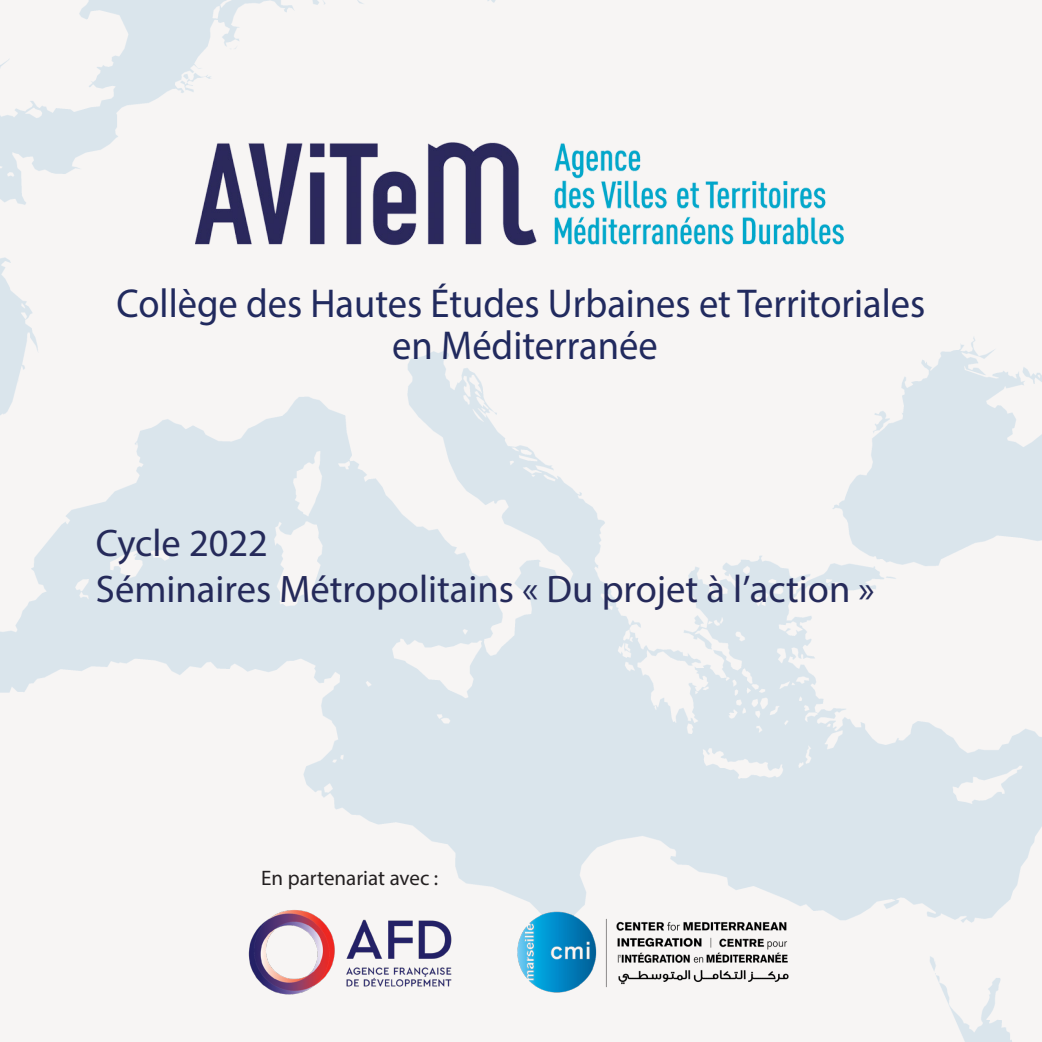
<style>
.page{position:relative;width:1042px;height:1042px;background:#fff}
.page>*{position:absolute;margin:0;border:0;box-sizing:border-box;transform-origin:0 0}
.t1{font:40.43px "Myriad Pro";color:#212a5e;scale:.95 1}
.t2{font:38.5px/46.2px "Myriad Pro";color:#252a5a}
.t3{font:21px "Myriad Pro";color:#231f20}
</style>
<div class="page">
<img style="left:0;top:0;width:1042px;height:1042px">
<img style="left:192px;top:138px;width:658px;height:120px">
<img style="left:518px;top:890px;width:279px;height:121px">
<img style="left:245px;top:905px;width:211px;height:94px">
<p class="t1" style="left:117px;top:279px;width:853px">Collège des Hautes Études Urbaines et Territoriales</p>
<p class="t1" style="left:392px;top:321px;width:281px">en Méditerranée</p>
<p class="t2" style="left:96px;top:519px;width:780px">Cycle 2022<br>Séminaires Métropolitains « Du projet à l’action »</p>
<p class="t3" style="left:261px;top:865px;width:178px">En partenariat avec :</p>
</div>
